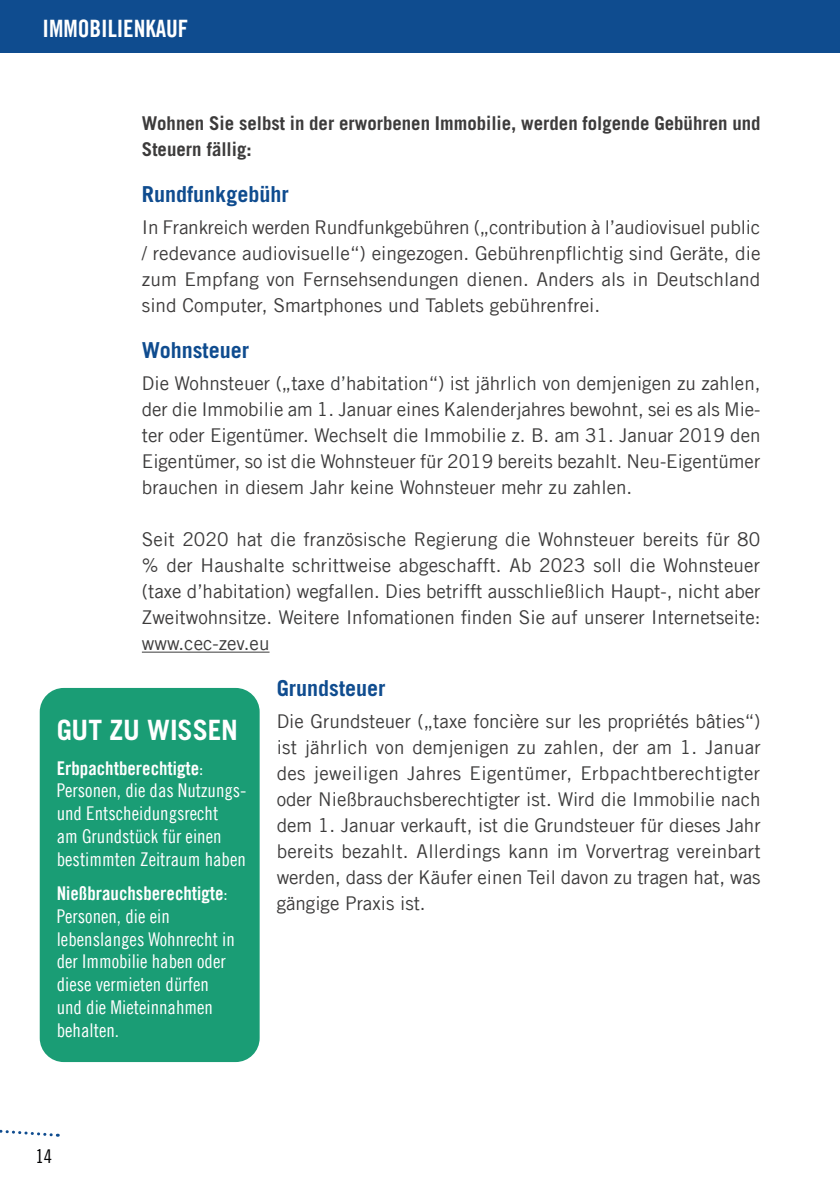
<style>
.page{position:relative;width:840px;height:1191px;background:#fff}
.page>*{position:absolute;margin:0;border:0;box-sizing:border-box;transform-origin:0 0}
.t1{font:700 28px "Trade Gothic LT Com";letter-spacing:-.005em;color:#fff}
.RUB_page_photo{font:24px "Trade Gothic LT Com Bd Cn 20";color:#fff}
.Petit_titre{font:700 22px "Trade Gothic LT Com";color:#0f4c8f}
.TEXTE{font:19px/26px "Trade Gothic LT Com";color:#3c3b3b;text-align:justify}
.Corps{font:19px/26px "Trade Gothic LT Com";color:#3d3b3b;text-align:justify}
.t2{font:19px/22.8px "Trade Gothic LT Com Cn 18";color:#fff}
.TEXTE-2{font:700 19px/26px "Trade Gothic LT Com";color:#3c3b3b}
.t3{font:19px "Trade Gothic LT Com Bd Cn 20";color:#fff}
.t4{font:19px "Trade Gothic LT Com Cn 18";color:#020203}
.s1{font-family:"Trade Gothic LT Com Cn 18"}
</style>
<div class="page">
<div style="left:0;top:0;width:839px;height:52px;background:#0f4c8f"></div>
<hr style="left:142px;top:651px;width:127px;height:1px;background:#3c3b3b">
<div style="left:40px;top:688px;width:219px;height:374px;background:#1a9d75;border-radius:24px"></div>
<svg style="left:0;top:1129px;width:58px;height:8px"></svg>
<p class="RUB_page_photo" style="left:43px;top:14px;width:147px">IMMOBILIENKAUF</p>
<p class="TEXTE-2" style="left:142px;top:110px;width:620px">Wohnen Sie selbst in der erworbenen Immobilie, werden folgende Gebühren und<br>Steuern fällig:</p>
<p class="Petit_titre" style="left:142px;top:181px;width:148px">Rundfunkgebühr</p>
<p class="Corps" style="left:142px;top:214px;width:619px">In Frankreich werden Rundfunkgebühren („contribution à l’audiovisuel public / redevance audiovisuelle“) eingezogen. Gebührenpflichtig sind Geräte, die zum Empfang von Fernsehsendungen dienen. Anders als in Deutschland sind Computer, Smartphones und Tablets gebührenfrei.</p>
<p class="Petit_titre" style="left:142px;top:337px;width:109px">Wohnsteuer</p>
<p class="TEXTE" style="left:142px;top:370px;width:620px">Die Wohnsteuer („taxe d’habitation“) ist jährlich von demjenigen zu zahlen, der die Immobilie am 1. Januar eines Kalenderjahres bewohnt, sei es als Mie&shy;ter oder Eigentümer. Wechselt die Immobilie z. B. am 31. Januar 2019 den Eigentümer, so ist die Wohnsteuer für 2019 bereits bezahlt. Neu-Eigentümer brauchen in diesem Jahr keine Wohnsteuer mehr zu zahlen.</p>
<p class="TEXTE" style="left:142px;top:526px;width:619px">Seit 2020 hat die französische Regierung die Wohnsteuer bereits für 80 % der Haushalte schrittweise abgeschafft. Ab 2023 soll die Wohnsteuer (taxe d’habitation) wegfallen. Dies betrifft ausschließlich Haupt-, nicht aber Zweitwohnsitze. Weitere Infomationen finden Sie auf unserer Internetseite: www.cec-zev.eu</p>
<p class="Petit_titre" style="left:276px;top:675px;width:110px">Grundsteuer</p>
<p class="TEXTE" style="left:276px;top:708px;width:485px">Die Grundsteuer („taxe foncière sur les propriétés bâties“) ist jährlich von demjenigen zu zahlen, der am 1. Januar des jeweiligen Jahres Eigentümer, Erbpachtberechtigter oder Nießbrauchsberechtigter ist. Wird die Immobilie nach dem 1. Januar verkauft, ist die Grundsteuer für dieses Jahr bereits bezahlt. Allerdings kann im Vorvertrag vereinbart werden, dass der Käufer einen Teil davon zu tragen hat, was gängige Praxis ist.</p>
<h1 class="t1" style="left:57px;top:713px;width:183px">GUT ZU WISSEN</h1>
<p class="t3" style="left:57px;top:756px;width:148px">Erbpachtberechtigte<span class="s1">:</span></p>
<p class="t2" style="left:57px;top:779px;width:191px">Personen, die das Nutzungs&shy;und Entscheidungsrecht<br>am Grundstück für einen bestimmten Zeitraum haben</p>
<p class="t3" style="left:57px;top:881px;width:172px">Nießbrauchsberechtigte<span class="s1">:</span></p>
<p class="t2" style="left:57px;top:904px;width:179px">Personen, die ein lebenslanges Wohnrecht in der Immobilie haben oder diese vermieten dürfen und die Mieteinnahmen behalten.</p>
<p class="t4" style="left:35px;top:1144px;width:18px">14</p>
</div>
